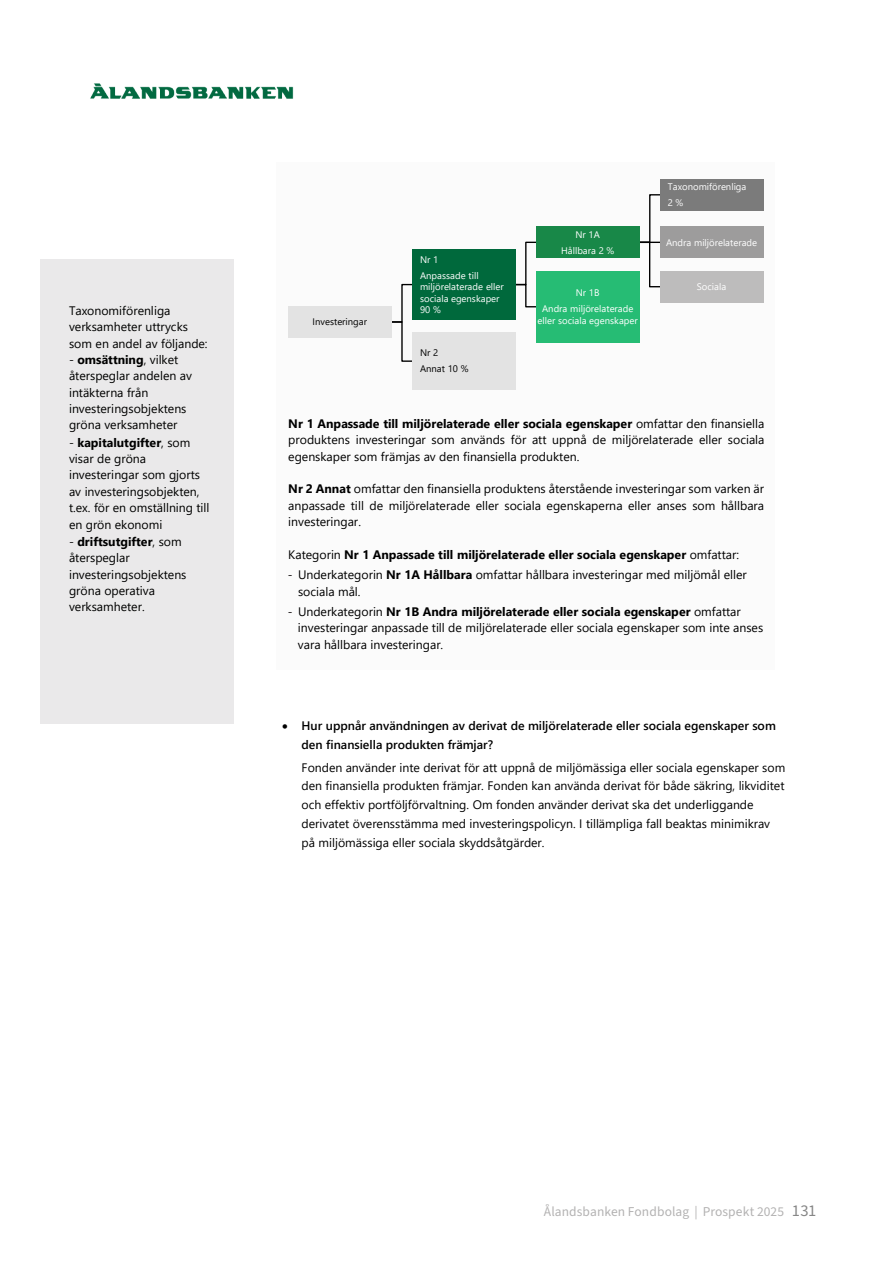
<style>
.page{position:relative;width:893px;height:1263px;background:#fff}
.page>*{position:absolute;margin:0;border:0;box-sizing:border-box;transform-origin:0 0}
.t1{font:13.5px "Source Sans 3";letter-spacing:.005em;color:#b3b2b2}
.t2{font:12.3px/16.4px "Segoe UI";color:#000}
.t3{font:600 12.3px/18.9px "Segoe UI";color:#000}
.t4{font:700 12.3px "Segoe UI";color:#000}
.t5{font:9.45px/15.9px "Segoe UI";color:#fff}
.t6{font:9.45px/15.9px "Segoe UI";color:#000}
.s1{font-weight:700}
.s2{font-weight:400}
.s3{font-family:"Calibri";font-size:13.65px;color:#231f20}
.s4{font-size:16.5px;color:#878787}
</style>
<div class="page">
<div style="left:277px;top:162px;width:498px;height:507px;background:#fbfbfb"></div>
<svg style="left:638px;top:194px;width:23px;height:94px"></svg>
<svg style="left:515px;top:241px;width:21px;height:67px"></svg>
<svg style="left:392px;top:283px;width:22px;height:79px"></svg>
<div style="left:288px;top:306px;width:104px;height:32px;background:#e3e3e3"></div>
<div style="left:412px;top:249px;width:103px;height:71px;background:#00693c"></div>
<div style="left:536px;top:227px;width:103px;height:31px;background:#188848"></div>
<div style="left:660px;top:179px;width:103px;height:32px;background:#7b7b7b"></div>
<div style="left:660px;top:227px;width:103px;height:31px;background:#9d9c9c"></div>
<div style="left:660px;top:271px;width:103px;height:31px;background:#bdbcbc"></div>
<div style="left:536px;top:271px;width:103px;height:72px;background:#26bc74"></div>
<div style="left:412px;top:333px;width:103px;height:57px;background:#e3e3e3"></div>
<div style="left:40px;top:260px;width:194px;height:464px;background:#eae9ea"></div>
<p class="t2" style="left:69px;top:301px;width:140px">Taxonomiförenliga verksamheter uttrycks som en andel av följande:</p>
<p class="t2" style="left:69px;top:350px;width:124px">- <span class="s1">omsättning</span>, vilket återspeglar andelen av intäkterna från investeringsobjektens gröna verksamheter</p>
<p class="t2" style="left:69px;top:433px;width:142px">- <span class="s1">kapitalutgifter</span>, som visar de gröna investeringar som gjorts av investeringsobjekten, t.ex. för en omställning till en grön ekonomi</p>
<p class="t2" style="left:69px;top:532px;width:119px">- <span class="s1">driftsutgifter</span>, som återspeglar investeringsobjektens gröna operativa verksamheter.</p>
<p class="t6" style="left:313px;top:313px;width:56px">Investeringar</p>
<p class="t5" style="left:420px;top:251px;width:60px">Nr 1<br>Anpassade till</p>
<p class="t5" style="left:420px;top:280px;width:85px;line-height:11.6px">miljörelaterade eller sociala egenskaper<br>90 %</p>
<p class="t6" style="left:420px;top:344px;width:50px">Nr 2<br>Annat 10 %</p>
<p class="t5" style="left:561px;top:226px;width:55px;text-align:center">Nr 1A<br>Hållbara 2 %</p>
<p class="t5" style="left:542px;top:284px;width:93px;text-align:center">Nr 1B<br>Andra miljörelaterade</p>
<p class="t5" style="left:538px;top:312px;width:102px">eller sociala egenskaper</p>
<p class="t5" style="left:668px;top:178px;width:80px">Taxonomiförenliga<br>2 %</p>
<p class="t5" style="left:666px;top:233px;width:93px">Andra miljörelaterade</p>
<p class="t5" style="left:697px;top:278px;width:31px">Sociala</p>
<p class="t2" style="left:288px;top:414px;width:478px;text-align:justify"><span class="s1">Nr 1 Anpassade till miljörelaterade eller sociala egenskaper</span> omfattar den finansiella produktens investeringar som används för att uppnå de miljörelaterade eller sociala egenskaper som främjas av den finansiella produkten.</p>
<p class="t2" style="left:288px;top:480px;width:477px;text-align:justify"><span class="s1">Nr 2 Annat</span> omfattar den finansiella produktens återstående investeringar som varken är anpassade till de miljörelaterade eller sociala egenskaperna eller anses som hållbara investeringar.</p>
<p class="t4" style="left:288px;top:543px;width:452px"><span class="s2">Kategorin</span> Nr 1 Anpassade till miljörelaterade eller sociala egenskaper <span class="s2">omfattar:</span></p>
<p class="t2" style="left:298px;top:565px;width:450px;text-indent:-10px"><span class="s3">-</span> Underkategorin <span class="s1">Nr 1A Hållbara</span> omfattar hållbara investeringar med miljömål eller sociala mål.</p>
<p class="t2" style="left:298px;top:602px;width:467px;text-indent:-10px"><span class="s3">-</span> Underkategorin <span class="s1">Nr 1B Andra miljörelaterade eller sociala egenskaper</span> omfattar investeringar anpassade till de miljörelaterade eller sociala egenskaper som inte anses vara hållbara investeringar.</p>
<p class="t3" style="left:302px;top:715px;width:476px;text-indent:-19px">• Hur uppnår användningen av derivat de miljörelaterade eller sociala egenskaper som den finansiella produkten främjar?</p>
<p class="t2" style="left:302px;top:757px;width:485px;line-height:18.9px">Fonden använder inte derivat för att uppnå de miljömässiga eller sociala egenskaper som den finansiella produkten främjar. Fonden kan använda derivat för både säkring, likviditet och effektiv portföljförvaltning. Om fonden använder derivat ska det underliggande derivatet överensstämma med investeringspolicyn. I tillämpliga fall beaktas minimikrav på miljömässiga eller sociala skyddsåtgärder.</p>
<p class="t1" style="left:544px;top:1203px;width:274px">Ålandsbanken Fondbolag | Prospekt 2025 <span class="s4">131</span></p>
</div>
